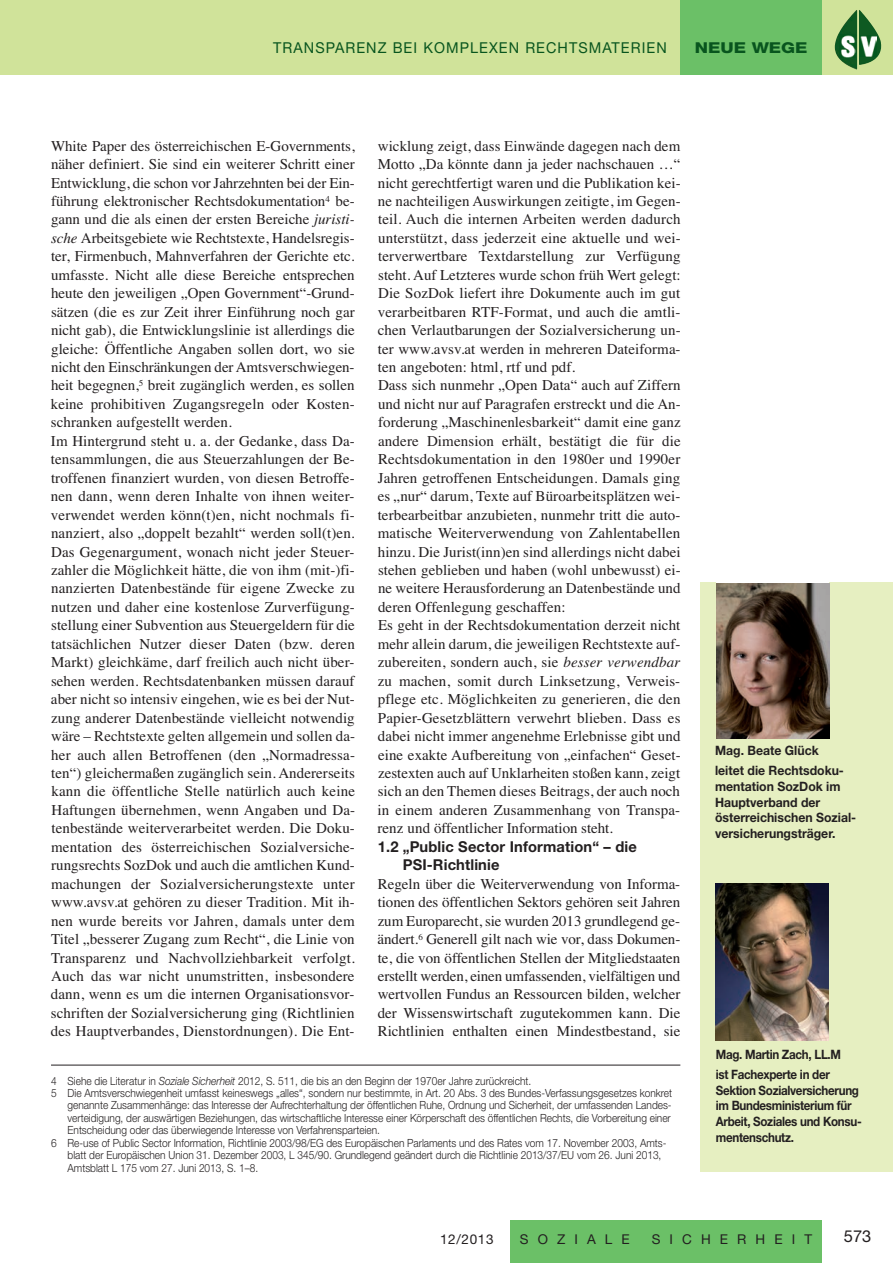
<style>
.page{position:relative;width:893px;height:1263px;background:#fff}
.page>*{position:absolute;margin:0;border:0;box-sizing:border-box;transform-origin:0 0}
.t1{font:16.5px "Helvetica Neue";color:#231f20}
.t2{font:15px/18.5px "Times";letter-spacing:.005em;color:#231f20}
.t3{font:700 15px/18.5px "Helvetica Neue";letter-spacing:.01em;color:#231f20}
.t4{font:15px "Helvetica Neue";letter-spacing:.075em;color:#08551e;scale:.96 1}
.t5{font:800 15px "Helvetica Neue";color:#08551e;scale:1.2 1}
.t6{font:13.5px "Helvetica Neue";letter-spacing:.675em;color:#231f20}
.t7{font:700 12.9px/15.8px "Helvetica Neue";letter-spacing:-.025em;color:#231f20;scale:.9 1}
.t8{font:700 12.9px/15.8px "Helvetica Neue";color:#231f20;scale:.95 1}
.t9{font:300 11.25px "Helvetica Neue";color:#231f20;scale:.9 1}
.s1{font-style:italic}
</style>
<div class="page">
<div style="left:700px;top:582px;width:193px;height:590px;background:#e6efc1"></div>
<div style="left:0;top:0;width:893px;height:74px;background:#d0e39a"></div>
<div style="left:680px;top:0;width:142px;height:74px;background:#6bc067"></div>
<div style="left:510px;top:1220px;width:312px;height:43px;background:#6bc067"></div>
<img style="left:716px;top:884px;width:112px;height:156px">
<img style="left:859px;top:10px;width:22px;height:55px">
<img style="left:835px;top:10px;width:22px;height:60px">
<img style="left:839px;top:35px;width:17px;height:22px">
<img style="left:861px;top:36px;width:15px;height:21px">
<hr style="left:51px;top:1065px;width:629px;height:1px;background:#231f20">
<img style="left:716px;top:583px;width:113px;height:156px">
<p class="t4" style="left:273px;top:43px;width:411px">TRANSPARENZ BEI KOMPLEXEN RECHTSMATERIEN</p>
<p class="t5" style="left:695px;top:43px;width:96px">NEUE WEGE</p>
<p class="t2" style="left:51px;top:136px;width:306px">White Paper des österreichischen E-Governments, näher definiert. Sie sind ein weiterer Schritt einer Entwicklung, die schon vor Jahrzehnten bei der Ein&shy;führung elektronischer Rechtsdokumentation<sup>4</sup> be&shy;gann und die als einen der ersten Bereiche <span class="s1">juristi&shy;sche</span> Arbeitsgebiete wie Rechtstexte, Handelsregis&shy;ter, Firmenbuch, Mahnverfahren der Gerichte etc. umfasste. Nicht alle diese Bereiche entsprechen heute den jeweiligen „Open Government“-Grund&shy;sätzen (die es zur Zeit ihrer Einführung noch gar nicht gab), die Entwicklungslinie ist allerdings die gleiche: Öffentliche Angaben sollen dort, wo sie nicht den Einschränkungen der Amtsverschwiegen&shy;heit begegnen,<sup>5</sup> breit zugänglich werden, es sollen keine prohibitiven Zugangsregeln oder Kosten&shy;schranken aufgestellt werden.<br>Im Hintergrund steht u. a. der Gedanke, dass Da&shy;tensammlungen, die aus Steuerzahlungen der Be&shy;troffenen finanziert wurden, von diesen Betroffe&shy;nen dann, wenn deren Inhalte von ihnen weiter&shy;verwendet werden könn(t)en, nicht nochmals fi&shy;nanziert, also „doppelt bezahlt“ werden soll(t)en.<br>Das Gegenargument, wonach nicht jeder Steuer&shy;zahler die Möglichkeit hätte, die von ihm (mit-)fi&shy;nanzierten Datenbestände für eigene Zwecke zu nutzen und daher eine kostenlose Zurverfügung&shy;stellung einer Subvention aus Steuergeldern für die tatsächlichen Nutzer dieser Daten (bzw. deren Markt) gleichkäme, darf freilich auch nicht über&shy;sehen werden. Rechtsdatenbanken müssen darauf aber nicht so intensiv eingehen, wie es bei der Nut&shy;zung anderer Datenbestände vielleicht notwendig wäre – Rechtstexte gelten allgemein und sollen da&shy;her auch allen Betroffenen (den „Normadressa&shy;ten“) gleichermaßen zugänglich sein. Andererseits kann die öffentliche Stelle natürlich auch keine Haftungen übernehmen, wenn Angaben und Da&shy;tenbestände weiterverarbeitet werden. Die Doku&shy;mentation des österreichischen Sozialversiche&shy;rungsrechts SozDok und auch die amtlichen Kund&shy;machungen der Sozialversicherungstexte unter www.avsv.at gehören zu dieser Tradition. Mit ih&shy;nen wurde bereits vor Jahren, damals unter dem Titel „besserer Zugang zum Recht“, die Linie von Transparenz und Nachvollziehbarkeit verfolgt.<br>Auch das war nicht unumstritten, insbesondere dann, wenn es um die internen Organisationsvor&shy;schriften der Sozialversicherung ging (Richtlinien des Hauptverbandes, Dienstordnungen). Die Ent-</p>
<p class="t2" style="left:377px;top:136px;width:305px">wicklung zeigt, dass Einwände dagegen nach dem Motto „Da könnte dann ja jeder nachschauen …“ nicht gerechtfertigt waren und die Publikation kei&shy;ne nachteiligen Auswirkungen zeitigte, im Gegen&shy;teil. Auch die internen Arbeiten werden dadurch unterstützt, dass jederzeit eine aktuelle und wei&shy;terverwertbare Textdarstellung zur Verfügung steht. Auf Letzteres wurde schon früh Wert gelegt:<br>Die SozDok liefert ihre Dokumente auch im gut verarbeitbaren RTF-Format, und auch die amtli&shy;chen Verlautbarungen der Sozialversicherung un&shy;ter www.avsv.at werden in mehreren Dateiforma&shy;ten angeboten: html, rtf und pdf.<br>Dass sich nunmehr „Open Data“ auch auf Ziffern und nicht nur auf Paragrafen erstreckt und die An&shy;forderung „Maschinenlesbarkeit“ damit eine ganz andere Dimension erhält, bestätigt die für die Rechtsdokumentation in den 1980er und 1990er Jahren getroffenen Entscheidungen. Damals ging es „nur“ darum, Texte auf Büroarbeitsplätzen wei&shy;terbearbeitbar anzubieten, nunmehr tritt die auto&shy;matische Weiterverwendung von Zahlentabellen hinzu. Die Jurist(inn)en sind allerdings nicht dabei stehen geblieben und haben (wohl unbewusst) ei&shy;ne weitere Herausforderung an Datenbestände und deren Offenlegung geschaffen:<br>Es geht in der Rechtsdokumentation derzeit nicht mehr allein darum, die jeweiligen Rechtstexte auf&shy;zubereiten, sondern auch, sie <span class="s1">besser verwendbar </span>zu machen, somit durch Linksetzung, Verweis&shy;pflege etc. Möglichkeiten zu generieren, die den Papier-Gesetzblättern verwehrt blieben. Dass es dabei nicht immer angenehme Erlebnisse gibt und eine exakte Aufbereitung von „einfachen“ Geset&shy;zestexten auch auf Unklarheiten stoßen kann, zeigt sich an den Themen dieses Beitrags, der auch noch in einem anderen Zusammenhang von Transpa&shy;renz und öffentlicher Information steht.</p>
<p class="t3" style="left:403px;top:838px;width:236px;text-indent:-25px">1.2 „Public Sector Information“ – die<br>PSI-Richtlinie</p>
<p class="t2" style="left:378px;top:874px;width:304px;text-align:justify">Regeln über die Weiterverwendung von Informa&shy;tionen des öffentlichen Sektors gehören seit Jahren zum Europarecht, sie wurden 2013 grundlegend ge&shy;ändert.<sup>6</sup> Generell gilt nach wie vor, dass Dokumen&shy;te, die von öffentlichen Stellen der Mitgliedstaaten erstellt werden, einen umfassenden, vielfältigen und wertvollen Fundus an Ressourcen bilden, welcher der Wissenswirtschaft zugutekommen kann. Die Richtlinien enthalten einen Mindestbestand, sie</p>
<p class="t9" style="left:51px;top:1071px;width:535px">4 Siehe die Literatur in <span class="s1">Soziale Sicherheit</span> 2012, S. 511, die bis an den Beginn der 1970er Jahre zurückreicht.</p>
<p class="t9" style="left:51px;top:1084px;width:692px">5 Die Amtsverschwiegenheit umfasst keineswegs „alles“, sondern nur bestimmte, in Art. 20 Abs. 3 des Bundes-Verfassungsgesetzes konkret</p>
<p class="t9" style="left:68px;top:1096px;width:673px">genannte Zusammenhänge: das Interesse der Aufrechterhaltung der öffentlichen Ruhe, Ordnung und Sicherheit, der umfassenden Landes-</p>
<p class="t9" style="left:68px;top:1109px;width:672px">verteidigung, der auswärtigen Beziehungen, das wirtschaftliche Interesse einer Körperschaft des öffentlichen Rechts, die Vorbereitung einer</p>
<p class="t9" style="left:68px;top:1121px;width:349px">Entscheidung oder das überwiegende Interesse von Verfahrensparteien.</p>
<p class="t9" style="left:51px;top:1134px;width:685px">6 Re-use of Public Sector Information, Richtlinie 2003/98/EG des Europäischen Parlaments und des Rates vom 17. November 2003, Amts-</p>
<p class="t9" style="left:68px;top:1146px;width:661px">blatt der Europäischen Union 31. Dezember 2003, L 345/90. Grundlegend geändert durch die Richtlinie 2013/37/EU vom 26. Juni 2013,</p>
<p class="t9" style="left:68px;top:1158px;width:213px">Amtsblatt L 175 vom 27. Juni 2013, S. 1–8.</p>
<p class="t8" style="left:715px;top:741px;width:137px;line-height:20px">Mag. Beate Glück leitet die Rechtsdoku-</p>
<p class="t8" style="left:715px;top:779px;width:150px">mentation SozDok im<br>Hauptverband der österreichischen Sozial&shy;versicherungsträger.</p>
<p class="t7" style="left:716px;top:1044px;width:141px;line-height:20px">Mag. Martin Zach, LL.M ist Fachexperte in der</p>
<p class="t7" style="left:716px;top:1082px;width:164px">Sektion Sozialversicherung im Bundesministerium für<br>Arbeit, Soziales und Konsu&shy;mentenschutz.</p>
<p class="t6" style="left:440px;top:1234px;width:55px">12/2013</p>
<p class="t6" style="left:520px;top:1234px;width:111px">SOZIALE</p>
<p class="t6" style="left:652px;top:1234px;width:162px">SICHERHEIT</p>
<p class="t1" style="left:844px;top:1230px;width:29px">573</p>
</div>
